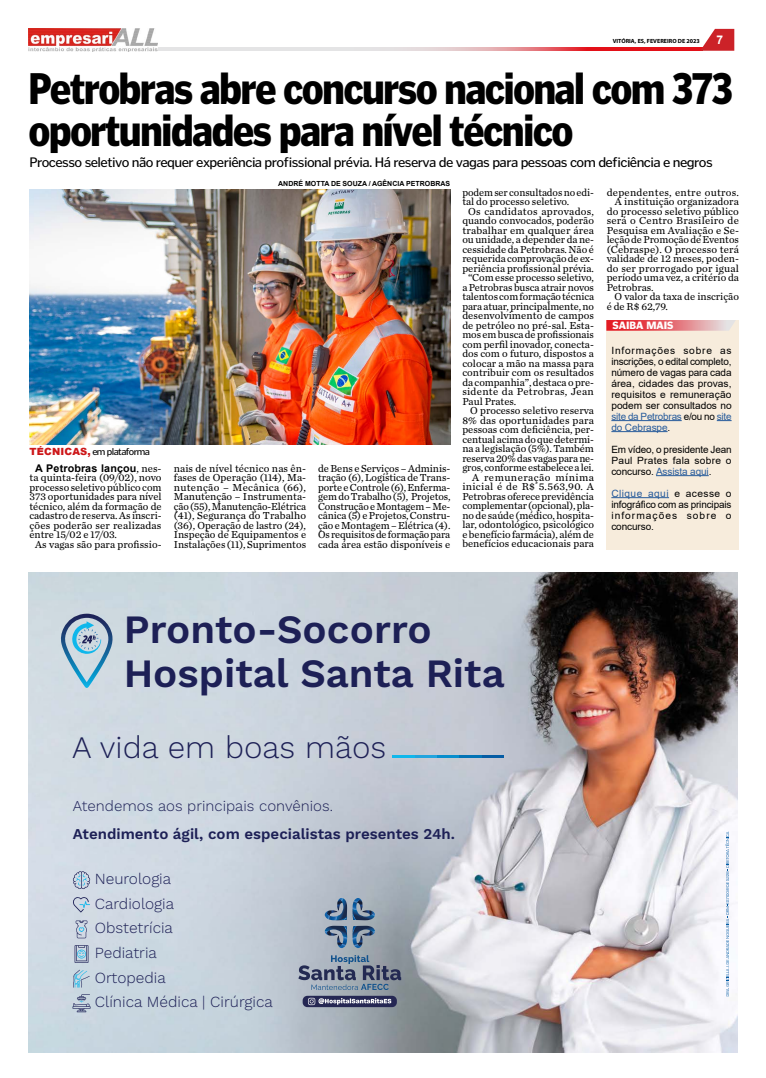
<style>
.page{position:relative;width:766px;height:1078px;background:#fff}
.page>*{position:absolute;margin:0;border:0;box-sizing:border-box;transform-origin:0 0}
.t1{font:900 43.7px/42px "Poynter Gothic Text";letter-spacing:-.05em;color:#000;scale:.85 1}
.t2{font:600 40.1px/43.6px "Work Sans";color:#1d2056}
.t3{font:300 31.3px "Work Sans";color:#1d2056}
.t4{font:300 15.4px/24.6px "Work Sans";color:#1d2056}
.t5{font:600 15px "Work Sans";color:#1d2056}
.t6{font:300 15px "Work Sans";color:#1d2056}
.t7{font:14px "Poynter Gothic Text";letter-spacing:-.04em;color:#000}
.t8{font:700 12px "Arial";color:#fff}
.t9{font:10.6px/9.5px "Chronicle Text G2";color:#000;text-align:justify}
.t10{font:10.6px "Chronicle Text G2";letter-spacing:.025em;color:#000}
.t11{font:10.6px "Chronicle Text G2";letter-spacing:.02em;color:#000}
.t12{font:10.6px "Chronicle Text G2";letter-spacing:.03em;color:#000}
.t13{font:700 10.6px "Arial";letter-spacing:.01em;color:#000}
.t14{font:10.6px "Chronicle Text G2";letter-spacing:.04em;color:#000}
.t15{font:900 10.5px "Poynter Gothic Text";color:#fff}
.t16{font:10px/11px "Arial";letter-spacing:-.01em;color:#000;text-align:justify}
.t17{font:9.9px "Poynter Gothic Text";letter-spacing:-.06em;color:#000}
.t18{font:700 7px "Arial";letter-spacing:.005em;color:#000}
.t19{font:700 6px "Myriad Pro";color:#000}
.s1{font-family:"Arial";font-weight:900;color:#cd1719}
.s2{font-family:"Chronicle Text G2";font-weight:400}
.s3{color:#275b9b}
</style>
<div class="page">
<svg style="left:157px;top:48px;width:543px;height:3px;background:#e39ea2"></svg>
<svg style="left:700px;top:29px;width:34px;height:22px"></svg>
<img style="left:28px;top:28px;width:129px;height:23px">
<img style="left:29px;top:572px;width:708px;height:479px">
<svg style="left:60px;top:613px;width:53px;height:74px;background:#9ebdd0"></svg>
<hr style="left:481px;top:755px;width:22px;height:2px;background:#055ca4">
<hr style="left:459px;top:755px;width:22px;height:2px;background:#0273b5">
<hr style="left:436px;top:755px;width:23px;height:2px;background:#088ecd">
<hr style="left:414px;top:755px;width:22px;height:2px;background:#22a4de">
<hr style="left:392px;top:755px;width:22px;height:2px;background:#0fb7eb">
<svg style="left:72px;top:870px;width:18px;height:19px"></svg>
<svg style="left:73px;top:896px;width:17px;height:16px"></svg>
<svg style="left:76px;top:920px;width:11px;height:18px"></svg>
<svg style="left:75px;top:944px;width:13px;height:18px"></svg>
<svg style="left:73px;top:969px;width:17px;height:18px"></svg>
<svg style="left:73px;top:994px;width:17px;height:17px"></svg>
<svg style="left:324px;top:897px;width:51px;height:50px;background:#768ba2"></svg>
<svg style="left:298px;top:954px;width:103px;height:35px;background:#7f8b9d"></svg>
<svg style="left:725px;top:831px;width:4px;height:164px"></svg>
<svg style="left:302px;top:995px;width:95px;height:11px"></svg>
<img style="left:30px;top:190px;width:420px;height:255px">
<div style="left:606px;top:320px;width:132px;height:229px;background:#f7ecdc"></div>
<hr style="left:611px;top:420px;width:70px;height:1px;background:#275b9b">
<svg style="left:716px;top:420px;width:15px;height:1px"></svg>
<hr style="left:611px;top:431px;width:56px;height:1px;background:#275b9b">
<hr style="left:655px;top:475px;width:53px;height:1px;background:#275b9b">
<hr style="left:611px;top:497px;width:58px;height:1px;background:#275b9b">
<svg style="left:606px;top:320px;width:129px;height:10px"></svg>
<p class="t19" style="left:612px;top:37px;width:88px">VITÓRIA, ES, FEVEREIRO DE 2023</p>
<p class="t8" style="left:716px;top:32px;width:8px">7</p>
<h1 class="t1" style="left:28px;top:68px;width:830px">Petrobras abre concurso nacional com 373 oportunidades para nível técnico</h1>
<h3 class="t7" style="left:29px;top:154px;width:684px">Processo seletivo não requer experiência profissional prévia. Há reserva de vagas para pessoas com deficiência e negros</h3>
<p class="t17" style="left:30px;top:446px;width:122px"><span class="s1">TÉCNICAS,</span> em plataforma</p>
<p class="t13" style="left:35px;top:460px;width:128px">A Petrobras lançou<span class="s2">, nes-</span></p>
<p class="t9" style="left:29px;top:472px;width:134px">ta quinta-feira (09/02), novo</p>
<p class="t9" style="left:29px;top:482px;width:134px">processo seletivo público com</p>
<p class="t9" style="left:29px;top:491px;width:133px">373 oportunidades para nível</p>
<p class="t9" style="left:29px;top:501px;width:134px">técnico, além da formação de</p>
<p class="t9" style="left:29px;top:510px;width:134px">cadastro de reserva. As inscri-</p>
<p class="t9" style="left:29px;top:520px;width:133px">ções poderão ser realizadas</p>
<p class="t9" style="left:29px;top:529px;width:89px">entre 15/02 e 17/03.</p>
<p class="t9" style="left:35px;top:539px;width:128px">As vagas são para profissio-</p>
<p class="t18" style="left:278px;top:179px;width:173px">ANDRÉ MOTTA DE SOUZA / AGÊNCIA PETROBRAS</p>
<p class="t9" style="left:174px;top:463px;width:134px">nais de nível técnico nas ên&shy;fases de Operação (114), Ma&shy;nutenção – Mecânica (66), Manutenção – Instrumenta&shy;ção (55), Manutenção-Elétrica (41), Segurança do Trabalho (36), Operação de lastro (24), Inspeção de Equipamentos e Instalações (11), Suprimentos</p>
<p class="t9" style="left:318px;top:463px;width:134px">de Bens e Serviços – Adminis&shy;tração (6), Logística de Trans&shy;porte e Controle (6), Enferma&shy;gem do Trabalho (5), Projetos, Construção e Montagem – Me&shy;cânica (5) e Projetos, Constru&shy;ção e Montagem – Elétrica (4).<br>Os requisitos de formação para cada área estão disponíveis e</p>
<p class="t9" style="left:462px;top:187px;width:133px">podem ser consultados no edi-</p>
<p class="t9" style="left:462px;top:196px;width:108px">tal do processo seletivo.</p>
<p class="t10" style="left:468px;top:203px;width:127px">Os candidatos aprovados,</p>
<p class="t9" style="left:462px;top:215px;width:133px">quando convocados, poderão</p>
<p class="t9" style="left:462px;top:225px;width:133px">trabalhar em qualquer área</p>
<p class="t9" style="left:462px;top:234px;width:133px">ou unidade, a depender da ne-</p>
<p class="t9" style="left:462px;top:244px;width:133px">cessidade da Petrobras. Não é</p>
<p class="t9" style="left:462px;top:253px;width:133px">requerida comprovação de ex-</p>
<p class="t9" style="left:462px;top:263px;width:133px">periência profissional prévia.</p>
<p class="t9" style="left:468px;top:272px;width:127px">“Com esse processo seletivo,</p>
<p class="t9" style="left:462px;top:282px;width:133px">a Petrobras busca atrair novos</p>
<p class="t9" style="left:462px;top:291px;width:133px">talentos com formação técnica</p>
<p class="t9" style="left:462px;top:301px;width:133px">para atuar, principalmente, no</p>
<p class="t9" style="left:462px;top:310px;width:133px">desenvolvimento de campos</p>
<p class="t9" style="left:462px;top:320px;width:133px">de petróleo no pré-sal. Esta-</p>
<p class="t9" style="left:462px;top:329px;width:133px">mos em busca de profissionais</p>
<p class="t9" style="left:462px;top:339px;width:133px">com perfil inovador, conecta-</p>
<p class="t9" style="left:462px;top:348px;width:133px">dos com o futuro, dispostos a</p>
<p class="t9" style="left:462px;top:358px;width:133px">colocar a mão na massa para</p>
<p class="t9" style="left:462px;top:367px;width:133px">contribuir com os resultados</p>
<p class="t9" style="left:462px;top:377px;width:133px">da companhia”, destaca o pre-</p>
<p class="t10" style="left:462px;top:383px;width:133px">sidente da Petrobras, Jean</p>
<p class="t9" style="left:462px;top:396px;width:55px">Paul Prates.</p>
<p class="t9" style="left:470px;top:405px;width:125px">O processo seletivo reserva</p>
<p class="t9" style="left:462px;top:415px;width:133px">8% das oportunidades para</p>
<p class="t9" style="left:462px;top:424px;width:133px">pessoas com deficiência, per-</p>
<p class="t9" style="left:462px;top:434px;width:133px">centual acima do que determi-</p>
<p class="t9" style="left:462px;top:443px;width:133px">na a legislação (5%). Também</p>
<p class="t9" style="left:462px;top:453px;width:133px">reserva 20% das vagas para ne-</p>
<p class="t9" style="left:462px;top:462px;width:133px">gros, conforme estabelece a lei.</p>
<p class="t14" style="left:472px;top:469px;width:123px">A remuneração mínima</p>
<p class="t12" style="left:462px;top:478px;width:133px">inicial é de R$ 5.563,90. A</p>
<p class="t9" style="left:462px;top:491px;width:133px">Petrobras oferece previdência</p>
<p class="t9" style="left:462px;top:500px;width:133px">complementar (opcional), pla-</p>
<p class="t9" style="left:462px;top:510px;width:133px">no de saúde (médico, hospita-</p>
<p class="t9" style="left:462px;top:519px;width:133px">lar, odontológico, psicológico</p>
<p class="t9" style="left:462px;top:529px;width:133px">e benefício farmácia), além de</p>
<p class="t9" style="left:462px;top:538px;width:133px">benefícios educacionais para</p>
<p class="t10" style="left:606px;top:184px;width:134px">dependentes, entre outros.</p>
<p class="t9" style="left:614px;top:196px;width:126px">A instituição organizadora</p>
<p class="t9" style="left:606px;top:206px;width:134px">do processo seletivo público</p>
<p class="t11" style="left:606px;top:212px;width:134px">será o Centro Brasileiro de</p>
<p class="t9" style="left:606px;top:225px;width:134px">Pesquisa em Avaliação e Se-</p>
<p class="t9" style="left:606px;top:234px;width:134px">leção de Promoção de Eventos</p>
<p class="t9" style="left:606px;top:244px;width:134px">(Cebraspe). O processo terá</p>
<p class="t9" style="left:606px;top:253px;width:134px">validade de 12 meses, poden-</p>
<p class="t9" style="left:606px;top:263px;width:134px">do ser prorrogado por igual</p>
<p class="t9" style="left:606px;top:272px;width:134px">período uma vez, a critério da</p>
<p class="t9" style="left:606px;top:282px;width:48px">Petrobras.</p>
<p class="t9" style="left:614px;top:291px;width:126px">O valor da taxa de inscrição</p>
<p class="t9" style="left:606px;top:301px;width:63px">é de R$ 62,79.</p>
<p class="t15" style="left:612px;top:319px;width:62px">SAIBA MAIS</p>
<p class="t16" style="left:611px;top:344px;width:122px">Informações sobre as inscrições, o edital completo, número de vagas para cada área, cidades das provas, requisitos e remuneração podem ser consultados no <span class="s3">site da Petrobras</span> e/ou no <span class="s3">site do Cebraspe</span>.</p>
<p class="t16" style="left:611px;top:443px;width:122px">Em vídeo, o presidente Jean Paul Prates fala sobre o concurso. <span class="s3">Assista aqui</span>.</p>
<p class="t16" style="left:611px;top:487px;width:122px"><span class="s3">Clique aqui</span> e acesse o infográfico com as principais informações sobre o concurso.</p>
<h2 class="t2" style="left:124px;top:609px;width:382px">Pronto-Socorro<br>Hospital Santa Rita</h2>
<h3 class="t3" style="left:72px;top:728px;width:315px">A vida em boas mãos</h3>
<h3 class="t6" style="left:73px;top:796px;width:261px">Atendemos aos principais convênios.</h3>
<h3 class="t5" style="left:73px;top:824px;width:383px">Atendimento ágil, com especialistas presentes 24h.</h3>
<h3 class="t4" style="left:95px;top:866px;width:179px">Neurologia<br>Cardiologia<br>Obstetrícia<br>Pediatria<br>Ortopedia<br>Clínica Médica | Cirúrgica</h3>
</div>
